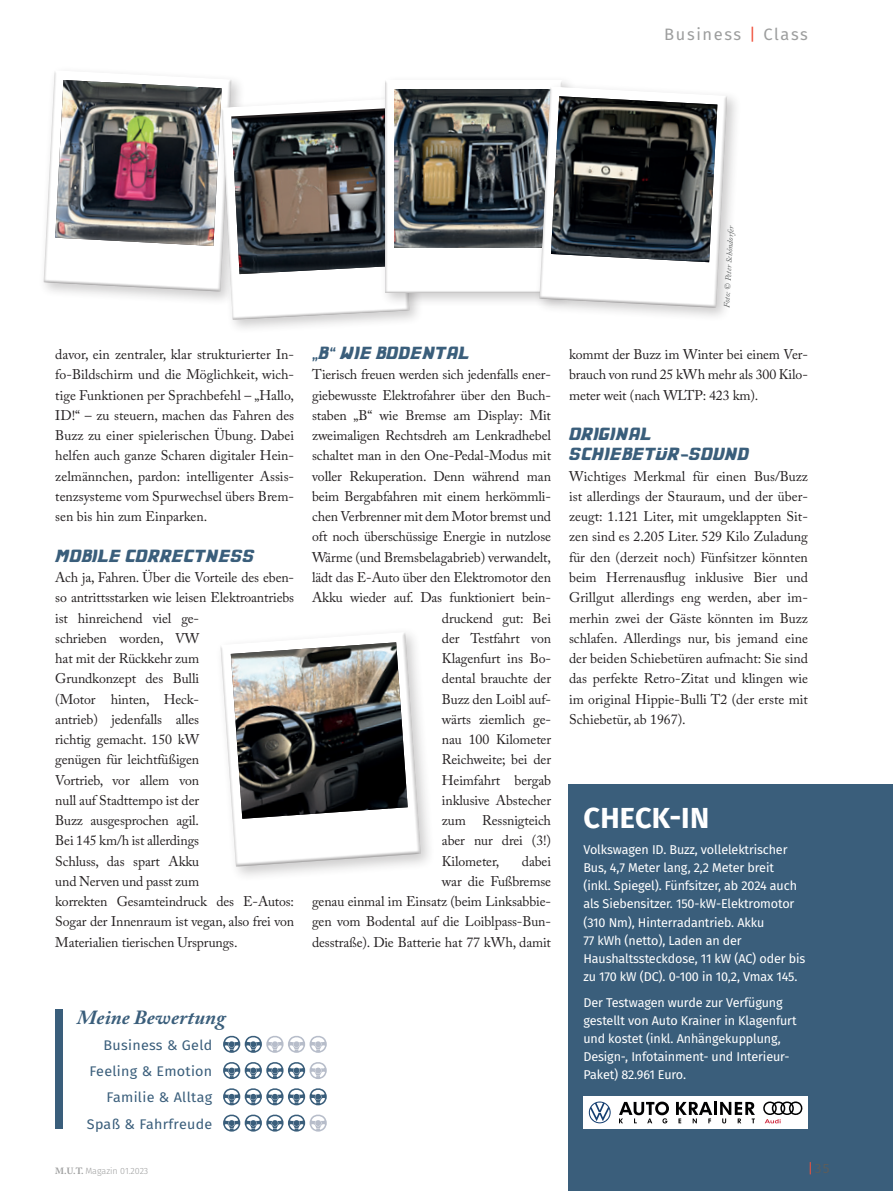
<style>
.page{position:relative;width:893px;height:1191px;background:#fff}
.page>*{position:absolute;margin:0;border:0;box-sizing:border-box;transform-origin:0 0}
.t1{font:700 28.95px "Fira Sans";letter-spacing:.01em;color:#fff}
.t2{font:italic 700 19.95px "Adobe Caslon Pro";color:#3a5e7b}
.t3{font:16.5px "Fira Sans";letter-spacing:.1em;color:#9d9e9e}
.t4{font:13.95px/20.2px "Adobe Caslon Pro";letter-spacing:-.01em;color:#231f20;text-align:justify}
.t5{font:13.95px/26.2px "Fira Sans";letter-spacing:.02em;color:#3a5e7b;text-align:right}
.t6{font:13.95px/20.2px "Backtothefuture 2002";color:#3a5e7b}
.t7{font:13.5px "Fira Sans";color:#5a5d5d}
.t8{font:12.75px/18px "Fira Sans";letter-spacing:-.01em;color:#fff}
.t9{font:300 9px "Fira Sans";color:#9d9e9e}
.t10{font:italic 8.25px "Adobe Caslon Pro";color:#5a5d5d}
.s1{color:#f0523d}
.s2{font-family:"Fira Sans";font-weight:600}
.s3{font-family:"Fira Sans";font-weight:700}
.s4{font-family:"Adobe Caslon Pro";font-weight:700}
</style>
<div class="page">
<div style="left:569px;top:784px;width:324px;height:407px;background:#3a5e7b"></div>
<svg style="left:223px;top:1035px;width:104px;height:17px"></svg>
<svg style="left:223px;top:1062px;width:104px;height:17px"></svg>
<svg style="left:223px;top:1088px;width:104px;height:17px"></svg>
<svg style="left:223px;top:1114px;width:104px;height:17px"></svg>
<div style="left:55px;top:1009px;width:8px;height:120px;background:#3a5e7b"></div>
<div style="left:216px;top:93px;width:208px;height:241px;background:#231f20;opacity:.23"></div>
<img style="left:44px;top:72px;width:365px;height:248px">
<img style="left:231px;top:110px;width:148px;height:164px">
<div style="left:379px;top:74px;width:197px;height:233px;background:#231f20;opacity:.23"></div>
<div style="left:383px;top:78px;width:180px;height:5px;background:#f8f8f8"></div>
<div style="left:383px;top:80px;width:180px;height:214px;background:#231f20;opacity:.75"></div>
<img style="left:394px;top:89px;width:140px;height:158px">
<div style="left:534px;top:81px;width:207px;height:241px;background:#231f20;opacity:.23"></div>
<svg style="left:539px;top:84px;width:189px;height:224px"></svg>
<img style="left:551px;top:96px;width:166px;height:166px">
<div style="left:214px;top:626px;width:222px;height:255px;background:#231f20;opacity:.23"></div>
<svg style="left:218px;top:631px;width:203px;height:236px"></svg>
<svg style="left:218px;top:629px;width:190px;height:190px"></svg>
<img style="left:231px;top:642px;width:177px;height:177px">
<div style="left:583px;top:1096px;width:225px;height:33px;background:#fff"></div>
<svg style="left:589px;top:1101px;width:22px;height:22px"></svg>
<svg style="left:763px;top:1101px;width:40px;height:22px"></svg>
<svg style="left:619px;top:1101px;width:50px;height:22px"></svg>
<svg style="left:676px;top:1101px;width:79px;height:22px"></svg>
<p class="t3" style="left:664px;top:22px;width:145px">Business <span class="s1">|</span> Class</p>
<p class="t4" style="left:55px;top:344px;width:240px">davor, ein zentraler, klar strukturierter In&shy;fo-Bildschirm und die Möglichkeit, wich&shy;tige Funktionen per Sprachbefehl – „Hallo, ID!“ – zu steuern, machen das Fahren des Buzz zu einer spielerischen Übung. Dabei helfen auch ganze Scharen digitaler Hein&shy;zelmännchen, pardon: intelligenter Assis&shy;tenzsysteme vom Spurwechsel übers Brem&shy;sen bis hin zum Einparken.</p>
<p class="t6" style="left:55px;top:546px;width:201px">MOBILE CORRECTNESS</p>
<p class="t4" style="left:55px;top:567px;width:240px;text-align:left">Ach ja, Fahren. Über die Vorteile des eben&shy;so antrittsstarken wie leisen Elektroantriebs ist hinreichend viel ge-<br>schrieben worden, VW<br>hat mit der Rückkehr zum<br>Grundkonzept des Bulli<br>(Motor hinten, Heck-<br>antrieb) jedenfalls alles<br>richtig gemacht. 150 kW<br>genügen für leichtfüßigen<br>Vortrieb, vor allem von<br>null auf Stadttempo ist der<br>Buzz ausgesprochen agil.<br>Bei 145 km/h ist allerdings<br>Schluss, das spart Akku<br>und Nerven und passt zum<br>korrekten Gesamteindruck des E-Autos:<br>Sogar der Innenraum ist vegan, also frei von<br>Materialien tierischen Ursprungs.</p>
<h2 class="t2" style="left:77px;top:1005px;width:150px">Meine Bewertung</h2>
<p class="t5" style="left:87px;top:1031px;width:127px">Business &amp; Geld<br>Feeling &amp; Emotion<br>Familie &amp; Alltag<br>Spaß &amp; Fahrfreude</p>
<p class="t6" style="left:312px;top:344px;width:159px"><span class="s2">„</span>B<span class="s3">“</span> WIE BODENTAL</p>
<p class="t4" style="left:312px;top:364px;width:240px">Tierisch freuen werden sich jedenfalls ener-</p>
<p class="t4" style="left:312px;top:385px;width:240px">giebewusste Elektrofahrer über den Buch-</p>
<p class="t4" style="left:312px;top:405px;width:240px">staben „B“ wie Bremse am Display: Mit</p>
<p class="t4" style="left:312px;top:425px;width:240px">zweimaligen Rechtsdreh am Lenkradhebel</p>
<p class="t4" style="left:312px;top:445px;width:240px">schaltet man in den One-Pedal-Modus mit</p>
<p class="t4" style="left:312px;top:466px;width:240px">voller Rekuperation. Denn während man</p>
<p class="t4" style="left:312px;top:486px;width:240px">beim Bergabfahren mit einem herkömmli-</p>
<p class="t4" style="left:312px;top:506px;width:240px">chen Verbrenner mit dem Motor bremst und</p>
<p class="t4" style="left:312px;top:526px;width:240px">oft noch überschüssige Energie in nutzlose</p>
<p class="t4" style="left:312px;top:547px;width:240px">Wärme (und Bremsbelagabrieb) verwandelt,</p>
<p class="t4" style="left:312px;top:567px;width:240px">lädt das E-Auto über den Elektromotor den</p>
<p class="t4" style="left:312px;top:587px;width:240px">Akku wieder auf. Das funktioniert bein-</p>
<p class="t4" style="left:442px;top:607px;width:111px">druckend gut: Bei</p>
<p class="t4" style="left:442px;top:628px;width:111px">der Testfahrt von</p>
<p class="t4" style="left:442px;top:648px;width:111px">Klagenfurt ins Bo-</p>
<p class="t4" style="left:442px;top:668px;width:111px">dental brauchte der</p>
<p class="t4" style="left:442px;top:688px;width:111px">Buzz den Loibl auf-</p>
<p class="t4" style="left:442px;top:709px;width:111px">wärts ziemlich ge-</p>
<p class="t4" style="left:442px;top:729px;width:111px">nau 100 Kilometer</p>
<p class="t4" style="left:442px;top:749px;width:111px">Reichweite; bei der</p>
<p class="t4" style="left:442px;top:769px;width:111px">Heimfahrt bergab</p>
<p class="t4" style="left:442px;top:790px;width:111px">inklusive Abstecher</p>
<p class="t4" style="left:442px;top:810px;width:111px">zum Ressnigteich</p>
<p class="t4" style="left:442px;top:830px;width:111px">aber nur drei (3!)</p>
<p class="t4" style="left:442px;top:850px;width:59px">Kilometer,</p>
<p class="t4" style="left:312px;top:850px;width:240px;text-align:right">dabei<br>war die Fußbremse<br>genau einmal im Einsatz (beim Linksabbie&shy;gen vom Bodental auf die Loiblpass-Bun&shy;desstraße). Die Batterie hat 77 kWh, damit</p>
<p class="t10" style="left:722px;top:307px;width:84px;rotate:-87deg">Foto: © Peter Schöndorfer</p>
<p class="t4" style="left:569px;top:344px;width:240px">kommt der Buzz im Winter bei einem Ver&shy;brauch von rund 25 kWh mehr als 300 Kilo&shy;meter weit (nach WLTP: 423 km).</p>
<p class="t6" style="left:569px;top:425px;width:182px">ORIGINAL<br>SCHIEBETUR-SOUND</p>
<p class="t4" style="left:569px;top:466px;width:240px">Wichtiges Merkmal für einen Bus/Buzz ist allerdings der Stauraum, und der über&shy;zeugt: 1.121 Liter, mit umgeklappten Sit&shy;zen sind es 2.205 Liter. 529 Kilo Zuladung für den (derzeit noch) Fünfsitzer könnten beim Herrenausflug inklusive Bier und Grillgut allerdings eng werden, aber im&shy;merhin zwei der Gäste könnten im Buzz schlafen. Allerdings nur, bis jemand eine der beiden Schiebetüren aufmacht: Sie sind das perfekte Retro-Zitat und klingen wie im original Hippie-Bulli T2 (der erste mit Schiebetür, ab 1967).</p>
<h1 class="t1" style="left:583px;top:793px;width:127px">CHECK-IN</h1>
<p class="t8" style="left:583px;top:840px;width:223px">Volkswagen ID. Buzz, vollelektrischer Bus, 4,7 Meter lang, 2,2 Meter breit<br>(inkl. Spiegel). Fünfsitzer, ab 2024 auch als Siebensitzer. 150-kW-Elektromotor (310 Nm), Hinterradantrieb. Akku<br>77 kWh (netto), Laden an der Haushaltssteckdose, 11 kW (AC) oder bis zu 170 kW (DC). 0-100 in 10,2, Vmax 145.</p>
<p class="t8" style="left:583px;top:993px;width:215px">Der Testwagen wurde zur Verfügung gestellt von Auto Krainer in Klagenfurt und kostet (inkl. Anhängekupplung, Design-, Infotainment- und Interieur-Paket) 82.961 Euro.</p>
<p class="t9" style="left:55px;top:1164px;width:95px"><span class="s4">M.U.T.</span> Magazin 01.2023</p>
<p class="t7" style="left:808px;top:1157px;width:23px"><span class="s1">|</span>35</p>
</div>
